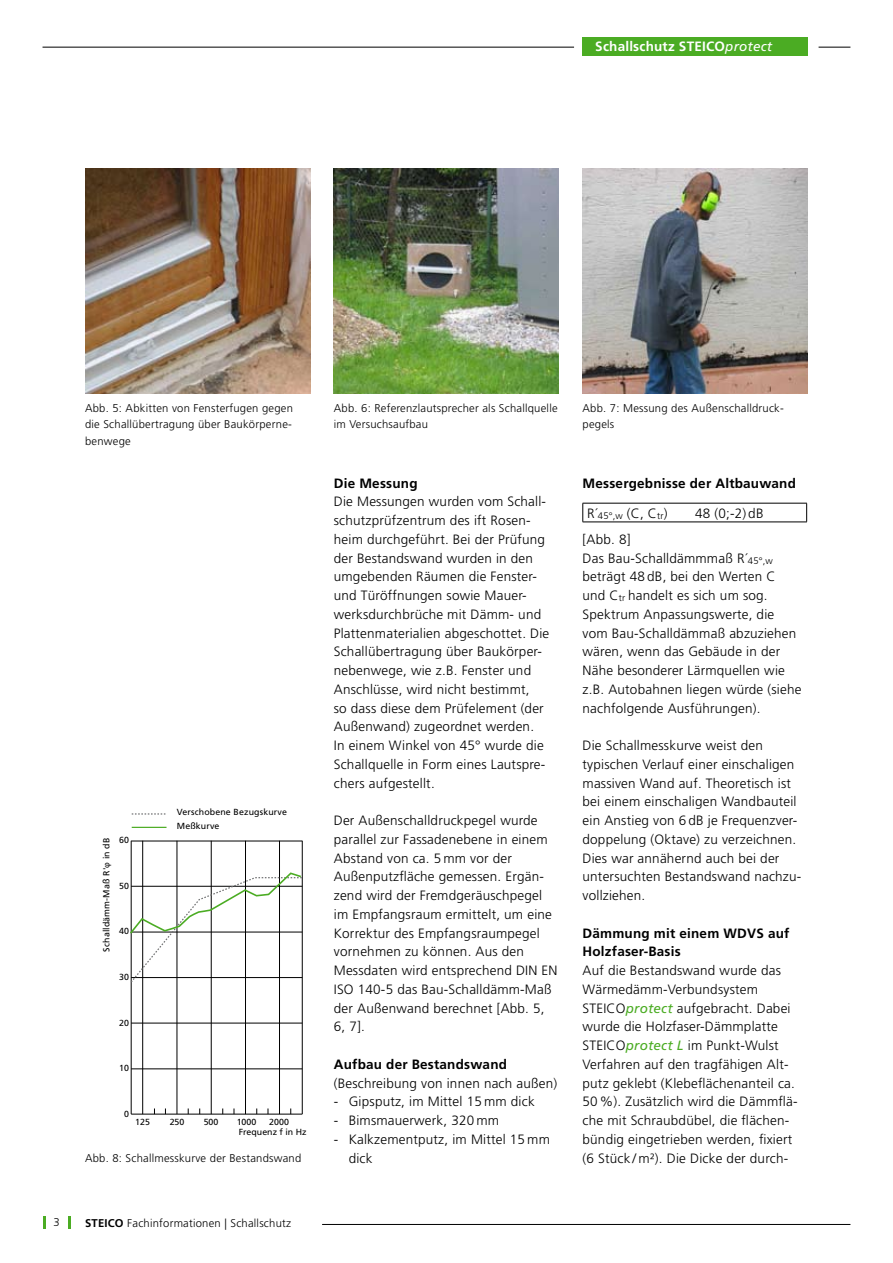
<style>
.page{position:relative;width:893px;height:1263px;background:#fff}
.page>*{position:absolute;margin:0;border:0;box-sizing:border-box;transform-origin:0 0}
.t1{font:300 13.5px/18.8px "Frutiger";letter-spacing:.015em;color:#000}
.t2{font:700 13.5px/18.8px "Frutiger";letter-spacing:.015em;color:#000}
.t3{font:700 13.5px "Frutiger";letter-spacing:.015em;color:#fff}
.t4{font:300 11.25px/16.5px "Frutiger";letter-spacing:.02em;color:#000}
.t5{font:8.85px/10.6px "Frutiger";letter-spacing:.015em;color:#000}
.s1{font-weight:400;font-style:italic}
.s2{font-family:"Myriad Pro"}
.s3{font-weight:700}
.s4{font-weight:400;font-style:italic;color:#4bac23}
</style>
<div class="page">
<hr style="left:43px;top:47px;width:531px;height:1px;background:#000">
<hr style="left:819px;top:47px;width:31px;height:1px;background:#000">
<hr style="left:322px;top:1224px;width:528px;height:1px;background:#000">
<svg style="left:43px;top:1216px;width:2px;height:13px"></svg>
<svg style="left:68px;top:1216px;width:3px;height:13px"></svg>
<div style="left:583px;top:38px;width:225px;height:18px;background:#4bac23"></div>
<hr style="left:583px;top:503px;width:224px;height:1px;background:#000">
<svg style="left:582px;top:503px;width:1px;height:19px"></svg>
<svg style="left:806px;top:503px;width:1px;height:19px"></svg>
<hr style="left:583px;top:522px;width:224px;height:1px;background:#000">
<hr style="left:131px;top:841px;width:1px;height:273px;background:#000">
<hr style="left:142px;top:841px;width:1px;height:273px;background:#000">
<hr style="left:177px;top:841px;width:1px;height:273px;background:#000">
<hr style="left:211px;top:841px;width:1px;height:273px;background:#000">
<hr style="left:245px;top:841px;width:1px;height:273px;background:#000">
<hr style="left:279px;top:841px;width:1px;height:273px;background:#000">
<hr style="left:302px;top:841px;width:1px;height:273px;background:#000">
<hr style="left:131px;top:1023px;width:171px;height:1px;background:#000">
<hr style="left:131px;top:1068px;width:171px;height:1px;background:#000">
<hr style="left:131px;top:1114px;width:171px;height:1px;background:#000">
<hr style="left:131px;top:841px;width:171px;height:1px;background:#000">
<hr style="left:132px;top:827px;width:35px;height:1px;background:#4bac23">
<svg style="left:132px;top:813px;width:34px;height:1px"></svg>
<svg style="left:130px;top:871px;width:173px;height:113px"></svg>
<img style="left:85px;top:169px;width:225px;height:225px">
<img style="left:334px;top:169px;width:225px;height:225px">
<img style="left:583px;top:169px;width:225px;height:225px">
<p class="t3" style="left:595px;top:38px;width:178px">Schallschutz STEICO<span class="s1">protect</span></p>
<p class="t4" style="left:85px;top:400px;width:209px;text-align:justify">Abb. 5: Abkitten von Fensterfugen gegen die Schallübertragung über Baukörperne&shy;benwege</p>
<p class="t4" style="left:334px;top:400px;width:225px">Abb. 6: Referenzlautsprecher als Schallquelle im Versuchsaufbau</p>
<p class="t4" style="left:583px;top:400px;width:202px">Abb. 7: Messung des Außenschalldruck&shy;pegels</p>
<p class="t5" style="left:177px;top:807px;width:112px">Verschobene Bezugskurve</p>
<p class="t5" style="left:101px;top:951px;width:115px;rotate:-90deg">Schalldämm-Maß R'<span class="s2">φ</span> in dB</p>
<p class="t5" style="left:119px;top:835px;width:11px">60</p>
<p class="t5" style="left:119px;top:881px;width:11px">50</p>
<p class="t5" style="left:119px;top:926px;width:11px">40</p>
<p class="t5" style="left:119px;top:971px;width:11px">30</p>
<p class="t5" style="left:177px;top:820px;width:44px">Meßkurve</p>
<p class="t5" style="left:119px;top:1017px;width:11px">20</p>
<p class="t5" style="left:119px;top:1063px;width:11px">10</p>
<p class="t5" style="left:124px;top:1108px;width:6px">0</p>
<p class="t5" style="left:135px;top:1116px;width:16px">125</p>
<p class="t5" style="left:170px;top:1116px;width:16px">250</p>
<p class="t5" style="left:204px;top:1116px;width:16px">500</p>
<p class="t5" style="left:237px;top:1116px;width:21px">1000</p>
<p class="t5" style="left:239px;top:1116px;width:69px;text-indent:31px">2000<br>Frequenz f in Hz</p>
<p class="t4" style="left:85px;top:1150px;width:218px">Abb. 8: Schallmesskurve der Bestandswand</p>
<p class="t4" style="left:54px;top:1214px;width:8px">3</p>
<p class="t4" style="left:85px;top:1214px;width:208px"><span class="s3">STEICO</span> Fachinformationen | Schallschutz</p>
<p class="t2" style="left:334px;top:474px;width:85px">Die Messung</p>
<p class="t1" style="left:334px;top:492px;width:217px">Die Messungen wurden vom Schall&shy;schutzprüfzentrum des ift Rosen&shy;heim durchgeführt. Bei der Prüfung der Bestandswand wurden in den umgebenden Räumen die Fenster&shy;und Türöffnungen sowie Mauer&shy;werksdurchbrüche mit Dämm- und<br>Plattenmaterialien abgeschottet. Die<br>Schallübertragung über Baukörper&shy;nebenwege, wie z.B. Fenster und<br>Anschlüsse, wird nicht bestimmt,<br>so dass diese dem Prüfelement (der<br>Außenwand) zugeordnet werden.<br>In einem Winkel von 45° wurde die<br>Schallquelle in Form eines Lautspre&shy;chers aufgestellt.</p>
<p class="t1" style="left:334px;top:811px;width:223px">Der Außenschalldruckpegel wurde parallel zur Fassadenebene in einem<br>Abstand von ca. 5 mm vor der<br>Außenputzfläche gemessen. Ergän&shy;zend wird der Fremdgeräuschpegel im Empfangsraum ermittelt, um eine<br>Korrektur des Empfangsraumpegel vornehmen zu können. Aus den<br>Messdaten wird entsprechend DIN EN<br>ISO 140-5 das Bau-Schalldämm-Maß der Außenwand berechnet [Abb. 5,<br>6, 7].</p>
<p class="t2" style="left:334px;top:1055px;width:175px">Aufbau der Bestandswand</p>
<p class="t1" style="left:334px;top:1074px;width:225px">(Beschreibung von innen nach außen)</p>
<p class="t1" style="left:334px;top:1092px;width:202px">- Gipsputz, im M ittel 15 mm dick</p>
<p class="t1" style="left:334px;top:1111px;width:167px">- Bimsmauerwerk, 320 mm</p>
<p class="t1" style="left:349px;top:1130px;width:203px;text-indent:-15px">- Kalkzementputz, im M ittel 15 mm dick</p>
<p class="t2" style="left:583px;top:474px;width:215px">Messergebnisse der Altbauwand</p>
<p class="t1" style="left:587px;top:504px;width:82px">R´<sub>45°,w</sub> (C, C<sub>tr</sub>)</p>
<p class="t1" style="left:695px;top:504px;width:70px">48 (0;-2) dB</p>
<p class="t1" style="left:583px;top:530px;width:220px">[Abb. 8]<br>Das Bau-Schalldämmmaß R´<sub>45°,w </sub>beträgt 48 dB, bei den Werten C und C<sub>tr</sub> handelt es sich um sog.<br>Spektrum Anpassungswerte, die vom Bau-Schalldämmaß abzuziehen wären, wenn das Gebäude in der<br>Nähe besonderer Lärmquellen wie z.B. Autobahnen liegen würde (siehe nachfolgende Ausführungen).</p>
<p class="t1" style="left:583px;top:736px;width:220px">Die Schallmesskurve weist den typischen Verlauf einer einschaligen massiven Wand auf. Theoretisch ist bei einem einschaligen Wandbauteil ein Anstieg von 6 dB je Frequenzver&shy;doppelung (Oktave) zu verzeichnen.<br>Dies war annähernd auch bei der untersuchten Bestandswand nachzu&shy;vollziehen.</p>
<p class="t2" style="left:583px;top:924px;width:208px">Dämmung mit einem WDVS auf<br>Holzfaser-Basis</p>
<p class="t1" style="left:583px;top:961px;width:217px">Auf die Bestandswand wurde das Wärmedämm-Verbundsystem STEICO<span class="s4">protect</span> aufgebracht. Dabei wurde die Holzfaser-Dämmplatte STEICO<span class="s4">protect L</span> im Punkt-Wulst Verfahren auf den tragfähigen Alt&shy;putz geklebt (Klebeflächenanteil ca.<br>50%). Zusätzlich wird die Dämmflä&shy;che mit Schraubdübel, die flächen&shy;bündig eingetrieben werden, fixiert (6 Stück / m²). Die Dicke der durch-</p>
</div>
